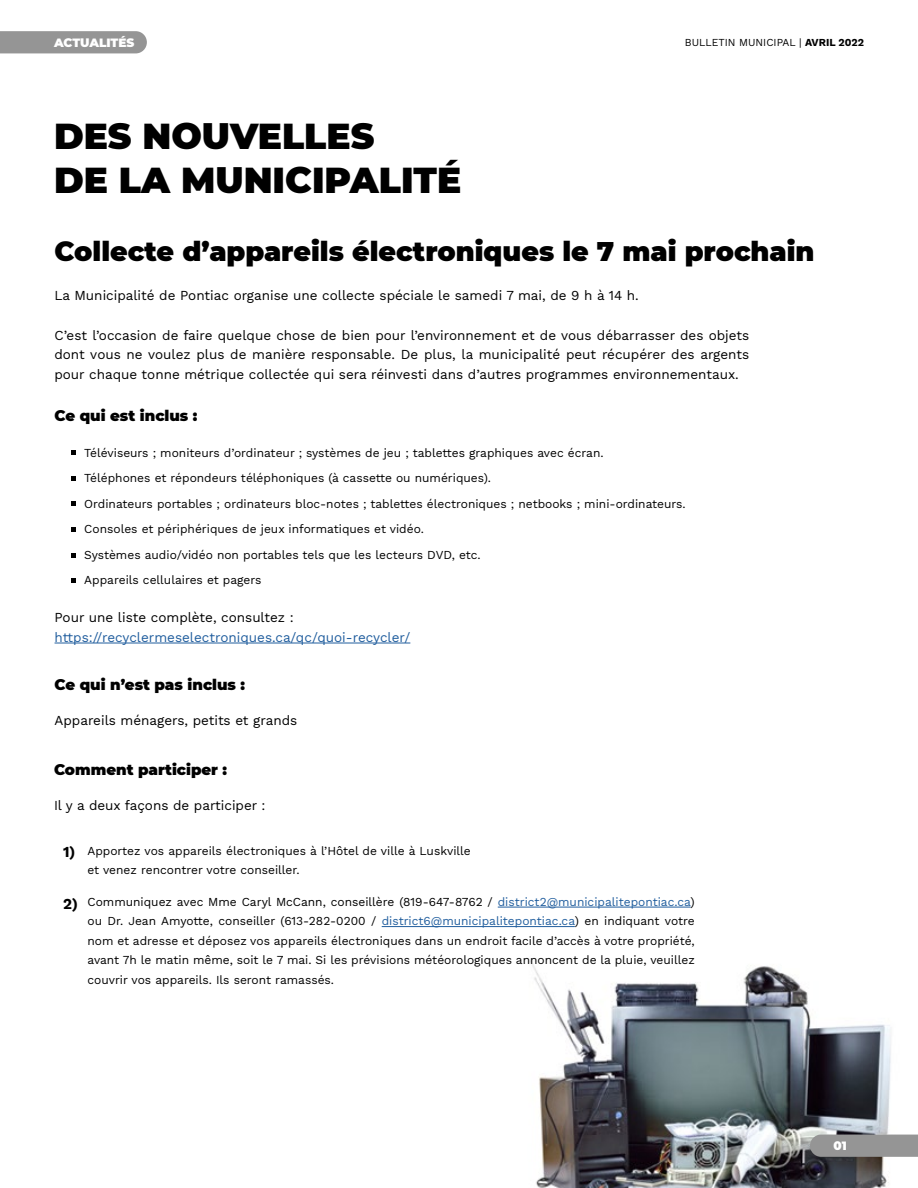
<style>
.page{position:relative;width:918px;height:1188px;background:#fff}
.page>*{position:absolute;margin:0;border:0;box-sizing:border-box;transform-origin:0 0}
.t1{font:900 36px/43.2px "Montserrat";color:#000}
.t2{font:900 27px "Montserrat";color:#000}
.t3{font:900 15px "Montserrat";color:#000}
.t4{font:700 15px "Work Sans";color:#000}
.t5{font:13.5px/19.5px "Work Sans";color:#000;text-align:justify}
.t6{font:13.5px "Work Sans";color:#215e9e}
.t7{font:12px/25.5px "Work Sans";color:#000}
.t8{font:900 12px "Montserrat";letter-spacing:-.005em;color:#fff}
.t9{font:10.5px "Work Sans";color:#000}
.s1{font-weight:700}
.s2{color:#215e9e}
</style>
<div class="page">
<img style="left:530px;top:960px;width:375px;height:228px">
<svg style="left:72px;top:451px;width:4px;height:4px"></svg>
<svg style="left:72px;top:476px;width:4px;height:4px"></svg>
<svg style="left:72px;top:502px;width:4px;height:4px"></svg>
<svg style="left:72px;top:527px;width:4px;height:5px"></svg>
<svg style="left:72px;top:553px;width:4px;height:4px"></svg>
<svg style="left:72px;top:578px;width:4px;height:5px"></svg>
<hr style="left:55px;top:643px;width:355px;height:1px;background:#215e9e">
<hr style="left:498px;top:907px;width:193px;height:1px;background:#215e9e">
<hr style="left:382px;top:926px;width:193px;height:1px;background:#215e9e">
<div style="left:810px;top:1135px;width:108px;height:22px;background:#959595"></div>
<svg style="left:0;top:31px;width:147px;height:22px;background:#989898"></svg>
<div style="left:54px;top:35px;width:83px;height:14px;background:#959595"></div>
<p class="t8" style="left:54px;top:34px;width:82px">ACTUALITÉS</p>
<h1 class="t1" style="left:54px;top:113px;width:409px">DES NOUVELLES<br>DE LA MUNICIPALITÉ</h1>
<p class="t9" style="left:685px;top:34px;width:181px">BULLETIN MUNICIPAL | <span class="s1">AVRIL 2022</span></p>
<h2 class="t2" style="left:55px;top:231px;width:762px">Collecte d’appareils électroniques le 7 mai prochain</h2>
<p class="t5" style="left:55px;top:286px;width:586px">La Municipalité de Pontiac organise une collecte spéciale le samedi 7 mai, de 9 h à 14 h.</p>
<p class="t5" style="left:54px;top:325px;width:696px">C’est l’occasion de faire quelque chose de bien pour l’environnement et de vous débarrasser des objets dont vous ne voulez plus de manière responsable. De plus, la municipalité peut récupérer des argents pour chaque tonne métrique collectée qui sera réinvesti dans d’autres programmes environnementaux.</p>
<p class="t3" style="left:55px;top:405px;width:144px">Ce qui est inclus :</p>
<p class="t7" style="left:84px;top:439px;width:603px">Téléviseurs ; moniteurs d’ordinateur ; systèmes de jeu ; tablettes graphiques avec écran.<br>Téléphones et répondeurs téléphoniques (à cassette ou numériques).<br>Ordinateurs portables ; ordinateurs bloc-notes ; tablettes électroniques ; netbooks ; mini-ordinateurs.<br>Consoles et périphériques de jeux informatiques et vidéo.<br>Systèmes audio/vidéo non portables tels que les lecteurs DVD, etc.<br>Appareils cellulaires et pagers</p>
<p class="t5" style="left:55px;top:607px;width:241px">Pour une liste complète, consultez :</p>
<p class="t6" style="left:55px;top:627px;width:357px">https://recyclermeselectroniques.ca/qc/quoi-recycler/</p>
<p class="t3" style="left:55px;top:674px;width:192px">Ce qui n’est pas inclus :</p>
<p class="t5" style="left:55px;top:710px;width:244px">Appareils ménagers, petits et grands</p>
<p class="t3" style="left:54px;top:759px;width:175px">Comment participer :</p>
<p class="t5" style="left:54px;top:795px;width:213px">Il y a deux façons de participer :</p>
<p class="t4" style="left:63px;top:841px;width:14px">1)</p>
<p class="t7" style="left:87px;top:892px;width:609px;line-height:19.5px;text-align:justify">Communiquez avec Mme Caryl McCann, conseillère (819-647-8762 / <span class="s2">district2@municipalitepontiac.ca</span>) ou Dr. Jean Amyotte, conseiller (613-282-0200 / <span class="s2">district6@municipalitepontiac.ca</span>) en indiquant votre nom et adresse et déposez vos appareils électroniques dans un endroit facile d’accès à votre propriété, avant 7h le matin même, soit le 7 mai. Si les prévisions météorologiques annoncent de la pluie, veuillez couvrir vos appareils. Ils seront ramassés.</p>
<p class="t7" style="left:87px;top:840px;width:385px;line-height:19.5px">Apportez vos appareils électroniques à l’Hôtel de ville à Luskville et venez rencontrer votre conseiller.</p>
<p class="t4" style="left:63px;top:892px;width:16px">2)</p>
<p class="t8" style="left:834px;top:1137px;width:15px">01</p>
</div>
